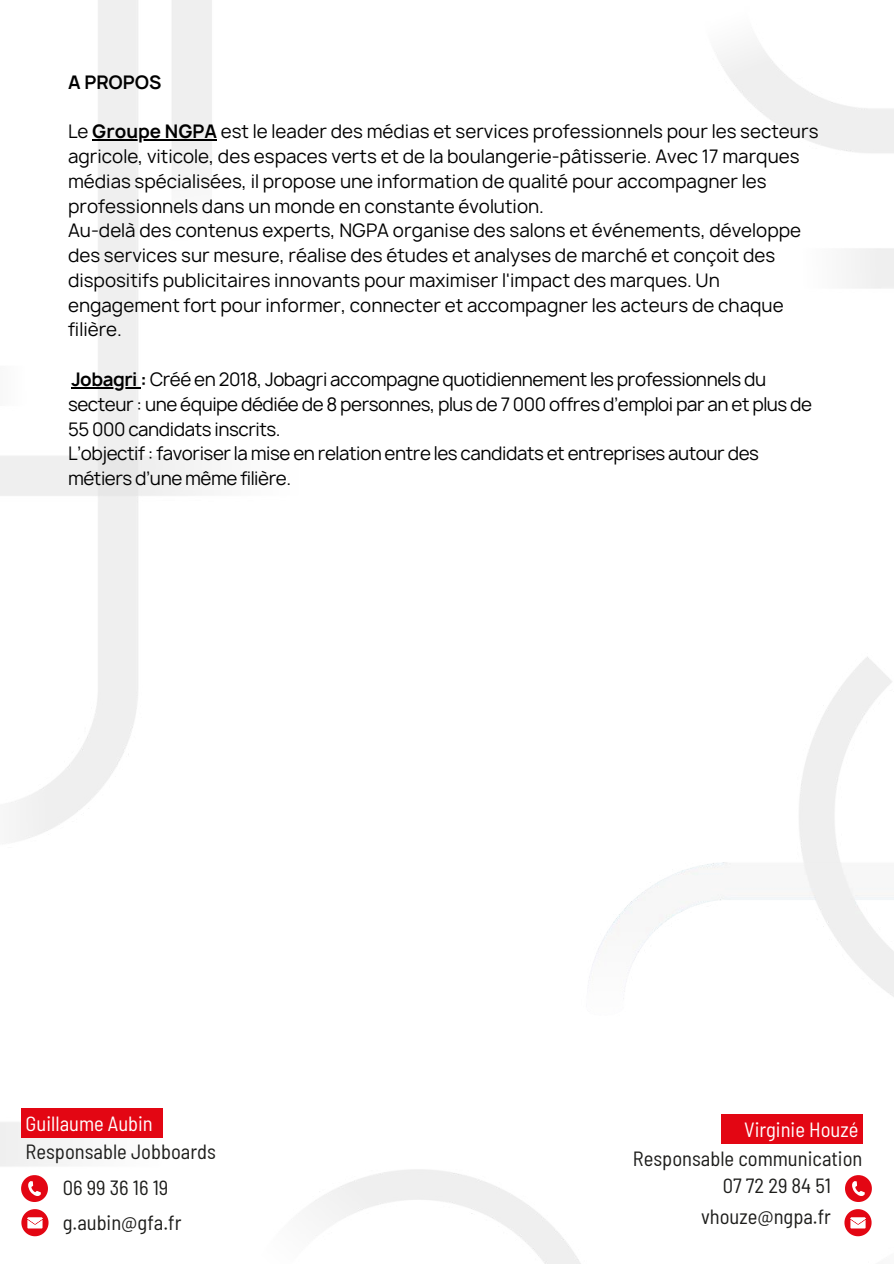
<style>
.page{position:relative;width:894px;height:1264px;background:#fff}
.page>*{position:absolute;margin:0;border:0;box-sizing:border-box;transform-origin:0 0}
.t1{font:semi-condensed 20.55px/35.4px "Barlow";color:#1d1d1b;text-align:right}
.t2{font:semi-condensed 20.55px "Barlow";color:#fff}
.t3{font:18px/24.8px "Manrope";color:#000}
.t4{font:18px/24.8px "Manrope";letter-spacing:-.025em;color:#000}
.t5{font:700 18px "Manrope";color:#000}
.s1{font-weight:700}
</style>
<div class="page">
<img style="left:0;top:0;width:893px;height:1263px">
<svg style="left:844px;top:1175px;width:27px;height:26px"></svg>
<svg style="left:844px;top:1209px;width:27px;height:27px"></svg>
<div style="left:721px;top:1114px;width:141px;height:30px;background:#e30613"></div>
<hr style="left:92px;top:139px;width:125px;height:2px;background:#000">
<hr style="left:71px;top:387px;width:69px;height:1px;background:#000">
<div style="left:21px;top:1108px;width:141px;height:29px;background:#e30613"></div>
<svg style="left:21px;top:1175px;width:27px;height:26px"></svg>
<svg style="left:21px;top:1209px;width:27px;height:27px"></svg>
<p class="t5" style="left:68px;top:70px;width:95px">A PROPOS</p>
<p class="t3" style="left:68px;top:119px;width:751px">Le <span class="s1">Groupe NGPA</span> est le leader des médias et services professionnels pour les secteurs agricole, viticole, des espaces verts et de la boulangerie-pâtisserie. Avec 17 marques médias spécialisées, il propose une information de qualité pour accompagner les professionnels dans un monde en constante évolution.<br>Au-delà des contenus experts, NGPA organise des salons et événements, développe des services sur mesure, réalise des études et analyses de marché et conçoit des dispositifs publicitaires innovants pour maximiser l'impact des marques. Un engagement fort pour informer, connecter et accompagner les acteurs de chaque filière.</p>
<p class="t4" style="left:68px;top:367px;width:745px"><span class="s1">Jobagri :</span> Créé en 2018, Jobagri accompagne quotidiennement les professionnels du secteur : une équipe dédiée de 8 personnes, plus de 7 000 offres d’emploi par an et plus de 55 000 candidats inscrits.<br>L’objectif : favoriser la mise en relation entre les candidats et entreprises autour des métiers d’une même filière.</p>
<p class="t2" style="left:26px;top:1110px;width:129px">Guillaume Aubin</p>
<p class="t1" style="left:26px;top:1133px;width:192px;text-align:center">Responsable Jobboards<br>06 99 36 16 19 g.aubin@gfa.fr</p>
<p class="t2" style="left:743px;top:1116px;width:116px">Virginie Houzé</p>
<p class="t1" style="left:632px;top:1139px;width:231px">Responsable communication</p>
<p class="t1" style="left:700px;top:1168px;width:131px;line-height:31.2px">07 72 29 84 51 vhouze@ngpa.fr</p>
</div>
